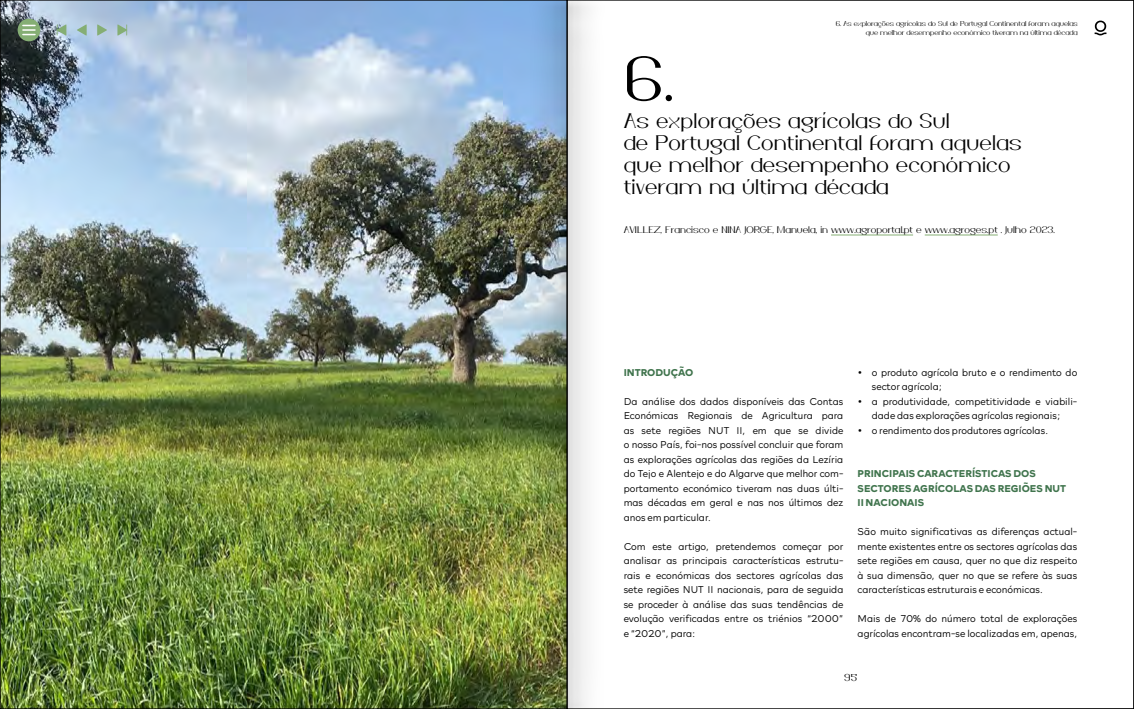
<style>
.page{position:relative;width:1134px;height:709px;background:#fff}
.page>*{position:absolute;margin:0;border:0;box-sizing:border-box;transform-origin:0 0}
.t1{font:62px "IF Bosch";color:#000}
.t2{font:21px/22px "IF Bosch";letter-spacing:.01em;color:#000}
.t3{font:200 10px/14.5px "Rockford Sans";color:#000;text-align:justify}
.t4{font:700 10px/14.5px "Rockford Sans";color:#40744d}
.t5{font:10px "IF Bosch";color:#000}
.t6{font:9.5px "IF Bosch";color:#000}
.t7{font:7px/9px "IF Bosch";letter-spacing:-.01em;color:#000;text-align:right}
.s1{font-weight:700}
</style>
<div class="page">
<img style="left:2px;top:2px;width:522px;height:705px">
<hr style="left:831px;top:235px;width:82px;height:1px;background:#85ae74">
<hr style="left:925px;top:235px;width:73px;height:1px;background:#85ae74">
<svg style="left:1094px;top:21px;width:12px;height:14px"></svg>
<div style="left:567px;top:0;width:42px;height:709px;background:linear-gradient(to right,#e2e2e2,#fff)"></div>
<img style="left:524px;top:0;width:43px;height:709px">
<svg style="left:77px;top:24px;width:10px;height:12px"></svg>
<svg style="left:57px;top:24px;width:9px;height:12px"></svg>
<svg style="left:97px;top:24px;width:10px;height:12px"></svg>
<svg style="left:117px;top:24px;width:10px;height:12px"></svg>
<svg style="left:18px;top:19px;width:22px;height:22px"></svg>
<svg style="left:23px;top:25px;width:12px;height:10px"></svg>
<p class="t7" style="left:836px;top:19px;width:243px">6. As explorações agrícolas do Sul de Portugal Continental foram aquelas que melhor desempenho económico tiveram na última década</p>
<h1 class="t1" style="left:624px;top:33px;width:51px">6.</h1>
<h2 class="t2" style="left:624px;top:108px;width:400px">As explorações agrícolas do Sul<br>de Portugal Continental foram aquelas que melhor desempenho económico tiveram na última década</h2>
<p class="t6" style="left:624px;top:223px;width:433px">AVILLEZ, Francisco e NINA JORGE, Manuela, in www.agroportal.pt e www.agroges.pt . Julho 2023.</p>
<p class="t4" style="left:624px;top:364px;width:71px">INTRODUÇÃO</p>
<p class="t3" style="left:624px;top:393px;width:221px">Da análise dos dados disponíveis das Contas Económicas Regionais de Agricultura para as sete regiões NUT II, em que se divide o nosso País, foi-nos possível concluir que foram as explorações agrícolas das regiões da Lezíria do Tejo e Alentejo e do Algarve que melhor com&shy;portamento económico tiveram nas duas últi&shy;mas décadas em geral e nas nos últimos dez anos em particular.</p>
<p class="t3" style="left:624px;top:538px;width:221px">Com este artigo, pretendemos começar por analisar as principais características estrutu&shy;rais e económicas dos sectores agrícolas das sete regiões NUT II nacionais, para de seguida se proceder à análise das suas tendências de evolução verificadas entre os triénios “2000” e “2020”, para:</p>
<p class="t3" style="left:872px;top:364px;width:207px;text-indent:-14px"><span class="s1">•</span> o produto agrícola bruto e o rendimento do sector agrícola;</p>
<p class="t3" style="left:857px;top:393px;width:221px;text-align:center"><span class="s1">•</span> a produtividade, competitividade e viabili&shy;dade das explorações agrícolas regionais;</p>
<p class="t3" style="left:858px;top:422px;width:192px"><span class="s1">•</span> o rendimento dos produtores agrícolas.</p>
<p class="t4" style="left:858px;top:466px;width:210px">PRINCIPAIS CARACTERÍSTICAS DOS<br>SECTORES AGRÍCOLAS DAS REGIÕES NUT<br>II NACIONAIS</p>
<p class="t3" style="left:858px;top:524px;width:221px">São muito significativas as diferenças actual&shy;mente existentes entre os sectores agrícolas das sete regiões em causa, quer no que diz respeito à sua dimensão, quer no que se refere às suas características estruturais e económicas.</p>
<p class="t3" style="left:858px;top:611px;width:221px">Mais de 70% do número total de explorações agrícolas encontram-se localizadas em, apenas,</p>
<p class="t5" style="left:844px;top:669px;width:15px">95</p>
</div>
